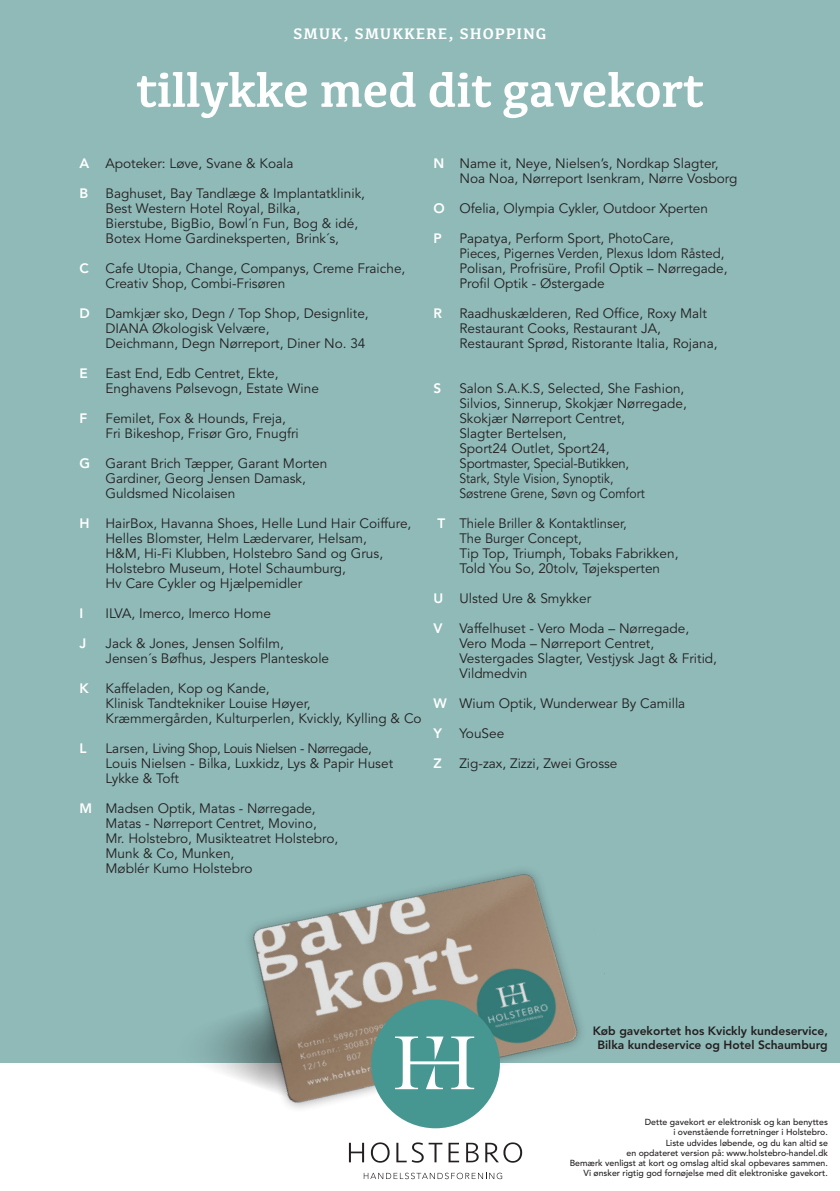
<style>
.page{position:relative;width:840px;height:1191px;background:#fff}
.page>*{position:absolute;margin:0;border:0;box-sizing:border-box;transform-origin:0 0}
.t1{font:700 50px "Kefa II Pro";color:#fff}
.t2{font:700 15.8px "Kefa II Pro";letter-spacing:.06em;color:#fff}
.t3{font:13.6px "Avenir LT Std";color:#231f20}
.t4{font:13.6px "Avenir LT Std";color:#231f20;scale:.96 1}
.t5{font:13.6px "Avenir LT Std";color:#231f20;scale:.9 1}
.t6{font:13.6px "Avenir LT Std";letter-spacing:-.03em;color:#231f20}
.t7{font:13.6px "Avenir LT Std";letter-spacing:-.02em;color:#231f20;scale:.96 1}
.t8{font:800 13.6px "Avenir LT Std";color:#fff}
.t9{font:800 12px "Avenir LT Std";color:#231f20}
.t10{font:500 8.8px "Avenir LT Std";color:#231f20}
.s1{font-weight:800;color:#fff}
</style>
<div class="page">
<div style="left:0;top:0;width:839px;height:1062px;background:#8fbab8"></div>
<img style="left:191px;top:870px;width:444px;height:310px">
<div style="left:371px;top:999px;width:128px;height:129px;background:#469692;border-radius:50%"></div>
<svg style="left:395px;top:1036px;width:79px;height:53px"></svg>
<svg style="left:349px;top:1142px;width:15px;height:20px"></svg>
<svg style="left:370px;top:1142px;width:19px;height:20px"></svg>
<svg style="left:396px;top:1142px;width:46px;height:20px"></svg>
<svg style="left:448px;top:1142px;width:11px;height:20px"></svg>
<svg style="left:466px;top:1142px;width:12px;height:20px"></svg>
<svg style="left:485px;top:1142px;width:37px;height:20px"></svg>
<svg style="left:363px;top:1172px;width:139px;height:7px"></svg>
<p class="t2" style="left:293px;top:25px;width:254px">SMUK, SMUKKERE, SHOPPING</p>
<p class="t1" style="left:136px;top:61px;width:568px">tillykke med dit gavekort</p>
<p class="t3" style="left:79px;top:156px;width:215px"><span class="s1">A</span> Apoteker: Løve, Svane &amp; Koala</p>
<p class="t8" style="left:79px;top:185px;width:10px">B</p>
<p class="t3" style="left:105px;top:186px;width:261px">Baghuset, Bay Tandlæge &amp; Implantatklinik,</p>
<p class="t3" style="left:105px;top:201px;width:196px">Best Western Hotel Royal, Bilka,</p>
<p class="t3" style="left:105px;top:216px;width:254px">Bierstube, BigBio, Bowl´n Fun, Bog &amp; idé,</p>
<p class="t3" style="left:105px;top:231px;width:235px">Botex Home Gardineksperten, Brink´s,</p>
<p class="t3" style="left:79px;top:261px;width:327px"><span class="s1">C</span> Cafe Utopia, Change, Companys, Creme Fraiche,</p>
<p class="t3" style="left:105px;top:276px;width:181px">Creativ Shop, Combi-Frisøren</p>
<p class="t3" style="left:79px;top:306px;width:290px"><span class="s1">D</span> Damkjær sko, Degn / Top Shop, Designlite,</p>
<p class="t3" style="left:105px;top:321px;width:165px">DIANA Økologisk Velvære,</p>
<p class="t3" style="left:105px;top:336px;width:261px">Deichmann, Degn Nørreport, Diner No. 34</p>
<p class="t8" style="left:79px;top:365px;width:10px">E</p>
<p class="t3" style="left:105px;top:366px;width:174px">East End, Edb Centret, Ekte,</p>
<p class="t3" style="left:105px;top:381px;width:215px">Enghavens Pølsevogn, Estate Wine</p>
<p class="t8" style="left:79px;top:410px;width:9px">F</p>
<p class="t3" style="left:105px;top:411px;width:182px">Femilet, Fox &amp; Hounds, Freja,</p>
<p class="t3" style="left:105px;top:426px;width:195px">Fri Bikeshop, Frisør Gro, Fnugfri</p>
<p class="t3" style="left:79px;top:456px;width:249px"><span class="s1">G</span> Garant Brich Tæpper, Garant Morten</p>
<p class="t3" style="left:105px;top:471px;width:202px">Gardiner, Georg Jensen Damask,</p>
<p class="t3" style="left:105px;top:486px;width:131px">Guldsmed Nicolaisen</p>
<p class="t3" style="left:79px;top:516px;width:333px"><span class="s1">H</span> HairBox, Havanna Shoes, Helle Lund Hair Coiffure,</p>
<p class="t3" style="left:105px;top:531px;width:263px">Helles Blomster, Helm Lædervarer, Helsam,</p>
<p class="t3" style="left:105px;top:546px;width:279px">H&amp;M, Hi-Fi Klubben, Holstebro Sand og Grus,</p>
<p class="t3" style="left:105px;top:561px;width:242px">Holstebro Museum, Hotel Schaumburg,</p>
<p class="t3" style="left:105px;top:576px;width:198px">Hv Care Cykler og Hjælpemidler</p>
<p class="t8" style="left:79px;top:605px;width:5px">I</p>
<p class="t3" style="left:105px;top:606px;width:167px">ILVA, Imerco, Imerco Home</p>
<p class="t8" style="left:79px;top:635px;width:8px">J</p>
<p class="t3" style="left:105px;top:636px;width:180px">Jack &amp; Jones, Jensen Solfilm,</p>
<p class="t3" style="left:105px;top:651px;width:225px">Jensen´s Bøfhus, Jespers Planteskole</p>
<p class="t3" style="left:79px;top:681px;width:192px"><span class="s1">K</span> Kaffeladen, Kop og Kande,</p>
<p class="t3" style="left:105px;top:696px;width:207px">Klinisk Tandtekniker Louise Høyer,</p>
<p class="t3" style="left:105px;top:711px;width:317px">Kræmmergården, Kulturperlen, Kvickly, Kylling &amp; Co</p>
<p class="t8" style="left:79px;top:740px;width:9px">L</p>
<p class="t6" style="left:105px;top:741px;width:268px">Larsen, Living Shop, Louis Nielsen - Nørregade,</p>
<p class="t3" style="left:105px;top:756px;width:289px">Louis Nielsen - Bilka, Luxkidz, Lys &amp; Papir Huset</p>
<p class="t3" style="left:105px;top:771px;width:75px">Lykke &amp; Toft</p>
<p class="t3" style="left:79px;top:801px;width:237px"><span class="s1">M</span> Madsen Optik, Matas - Nørregade,</p>
<p class="t3" style="left:105px;top:816px;width:213px">Matas - Nørreport Centret, Movino,</p>
<p class="t3" style="left:105px;top:831px;width:234px">Mr. Holstebro, Musikteatret Holstebro,</p>
<p class="t3" style="left:105px;top:846px;width:130px">Munk &amp; Co, Munken,</p>
<p class="t3" style="left:105px;top:861px;width:148px">Møblér Kumo Holstebro</p>
<p class="t3" style="left:433px;top:156px;width:286px"><span class="s1">N</span> Name it, Neye, Nielsen’s, Nordkap Slagter,</p>
<p class="t3" style="left:459px;top:171px;width:279px">Noa Noa, Nørreport Isenkram, Nørre Vosborg</p>
<p class="t3" style="left:433px;top:201px;width:276px"><span class="s1">O</span> Ofelia, Olympia Cykler, Outdoor Xperten</p>
<p class="t8" style="left:433px;top:230px;width:10px">P</p>
<p class="t3" style="left:459px;top:231px;width:216px">Papatya, Perform Sport, PhotoCare,</p>
<p class="t4" style="left:459px;top:246px;width:277px">Pieces, Pigernes Verden, Plexus Idom Råsted,</p>
<p class="t3" style="left:459px;top:261px;width:269px">Polisan, Profrisüre, Profil Optik – Nørregade,</p>
<p class="t3" style="left:459px;top:276px;width:147px">Profil Optik - Østergade</p>
<p class="t8" style="left:433px;top:305px;width:10px">R</p>
<p class="t3" style="left:459px;top:306px;width:249px">Raadhuskælderen, Red Office, Roxy Malt</p>
<p class="t3" style="left:459px;top:321px;width:203px">Restaurant Cooks, Restaurant JA,</p>
<p class="t3" style="left:459px;top:336px;width:259px">Restaurant Sprød, Ristorante Italia, Rojana,</p>
<p class="t8" style="left:433px;top:380px;width:9px">S</p>
<p class="t3" style="left:459px;top:381px;width:226px">Salon S.A.K.S, Selected, She Fashion,</p>
<p class="t3" style="left:459px;top:396px;width:229px">Silvios, Sinnerup, Skokjær Nørregade,</p>
<p class="t3" style="left:459px;top:411px;width:167px">Skokjær Nørreport Centret,</p>
<p class="t3" style="left:459px;top:426px;width:109px">Slagter Bertelsen,</p>
<p class="t3" style="left:459px;top:441px;width:152px">Sport24 Outlet, Sport24,</p>
<p class="t7" style="left:459px;top:456px;width:178px">Sportmaster, Special-Butikken,</p>
<p class="t5" style="left:459px;top:471px;width:173px">Stark, Style Vision, Synoptik,</p>
<p class="t5" style="left:459px;top:486px;width:207px">Søstrene Grene, Søvn og Comfort</p>
<p class="t4" style="left:437px;top:516px;width:199px"><span class="s1">T</span> Thiele Briller &amp; Kontaktlinser,</p>
<p class="t4" style="left:459px;top:531px;width:129px">The Burger Concept,</p>
<p class="t3" style="left:459px;top:546px;width:220px">Tip Top, Triumph, Tobaks Fabrikken,</p>
<p class="t3" style="left:459px;top:561px;width:202px">Told You So, 20tolv, Tøjeksperten</p>
<p class="t3" style="left:433px;top:591px;width:159px"><span class="s1">U</span> Ulsted Ure &amp; Smykker</p>
<p class="t3" style="left:433px;top:621px;width:257px"><span class="s1">V</span> Vaffelhuset - Vero Moda – Nørregade,</p>
<p class="t3" style="left:459px;top:636px;width:196px">Vero Moda – Nørreport Centret,</p>
<p class="t3" style="left:459px;top:651px;width:259px">Vestergades Slagter, Vestjysk Jagt &amp; Fritid,</p>
<p class="t3" style="left:459px;top:666px;width:70px">Vildmedvin</p>
<p class="t3" style="left:433px;top:696px;width:253px"><span class="s1">W</span> Wium Optik, Wunderwear By Camilla</p>
<p class="t8" style="left:433px;top:725px;width:10px">Y</p>
<p class="t3" style="left:459px;top:726px;width:46px">YouSee</p>
<p class="t8" style="left:433px;top:755px;width:10px">Z</p>
<p class="t3" style="left:459px;top:756px;width:159px">Zig-zax, Zizzi, Zwei Grosse</p>
<p class="t9" style="left:592px;top:1023px;width:236px">Køb gavekortet hos Kvickly kundeservice,</p>
<p class="t9" style="left:597px;top:1037px;width:232px">Bilka kundeservice og Hotel Schaumburg</p>
<p class="t10" style="left:644px;top:1117px;width:184px">Dette gavekort er elektronisk og kan benyttes</p>
<p class="t10" style="left:673px;top:1127px;width:156px">i ovenstående forretninger i Holstebro.</p>
<p class="t10" style="left:665px;top:1137px;width:164px">Liste udvides løbende, og du kan altid se</p>
<p class="t10" style="left:626px;top:1147px;width:203px">en opdateret version på: www.holstebro-handel.dk</p>
<p class="t10" style="left:569px;top:1158px;width:259px">Bemærk venligst at kort og omslag altid skal opbevares sammen.</p>
<p class="t10" style="left:583px;top:1168px;width:246px">Vi ønsker rigtig god fornøjelse med dit elektroniske gavekort.</p>
</div>
